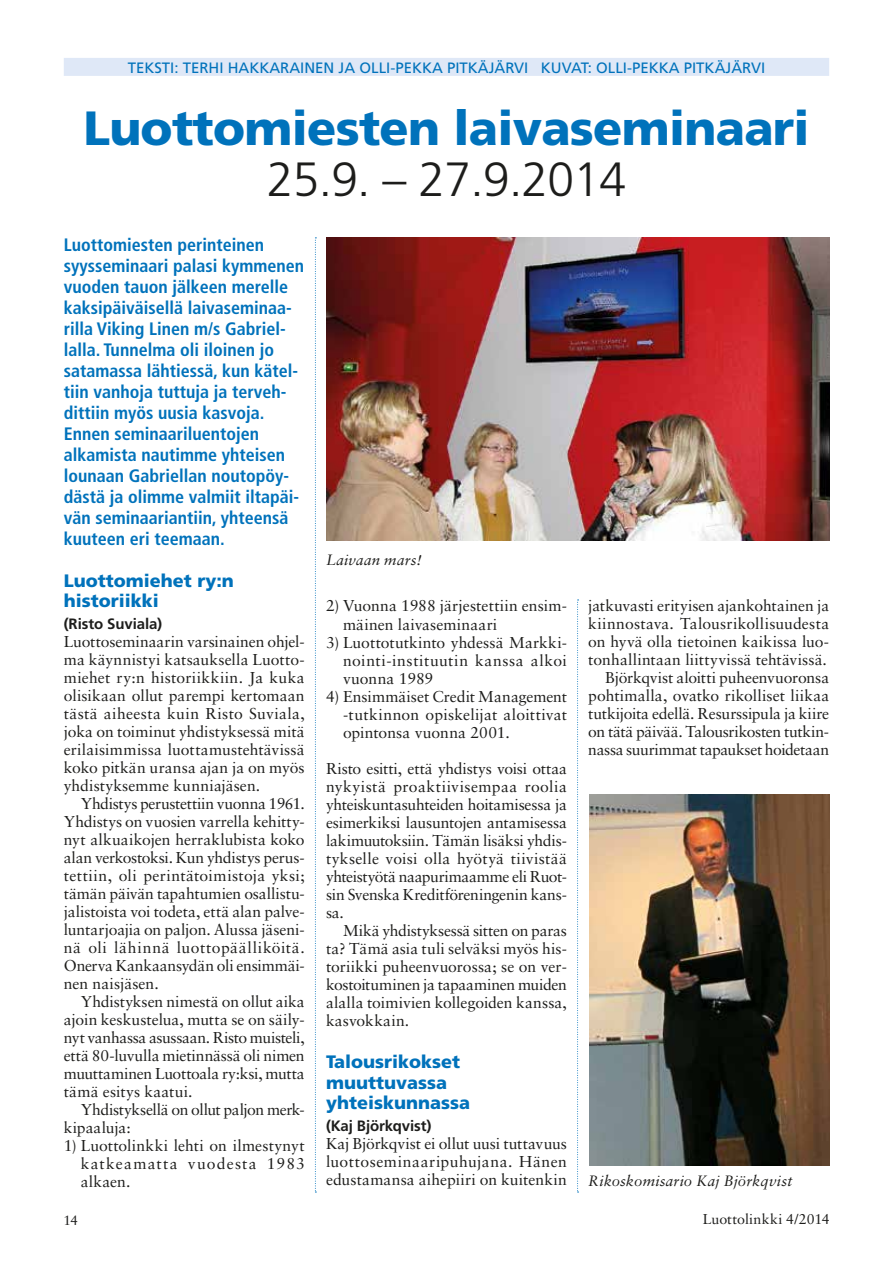
<style>
.page{position:relative;width:893px;height:1263px;background:#fff}
.page>*{position:absolute;margin:0;border:0;box-sizing:border-box;transform-origin:0 0}
.t1{font:900 48px "Frutiger LT Std";letter-spacing:-.015em;color:#0072bb}
.t2{font:300 48px "Frutiger LT Std";letter-spacing:-.015em;color:#1d1d1b}
.t3{font:700 condensed 18px/21px "Frutiger LT Std";color:#0072bb}
.t4{font:900 18px/20.2px "Frutiger LT Std";color:#0072bb}
.t5{font:15.75px/18px "Sabon LT Std";color:#1d1d1b;text-align:justify}
.t6{font:15.75px/18px "Sabon LT Std";letter-spacing:-.02em;color:#1d1d1b}
.t7{font:15px "Frutiger LT Std";color:#0072bb}
.t8{font:italic 15px "Sabon LT Std";letter-spacing:.01em;color:#1d1d1b}
.t9{font:700 15px "Frutiger LT Std";letter-spacing:-.005em;color:#1d1d1b}
.t10{font:14.25px "Sabon LT Std";letter-spacing:.005em;color:#1d1d1b}
.t11{font:13.5px "Sabon LT Std";color:#1d1d1b}
</style>
<div class="page">
<svg style="left:315px;top:237px;width:1px;height:956px"></svg>
<svg style="left:577px;top:600px;width:2px;height:593px"></svg>
<img style="left:326px;top:237px;width:503px;height:304px">
<div style="left:64px;top:58px;width:765px;height:18px;background:#dfe8f7"></div>
<img style="left:589px;top:795px;width:240px;height:371px">
<p class="t7" style="left:128px;top:59px;width:639px">TEKSTI: TERHI HAKKARAINEN JA OLLI-PEKKA PITKÄJÄRVI KUVAT: OLLI-PEKKA PITKÄJÄRVI</p>
<h1 class="t1" style="left:83px;top:99px;width:728px">Luottomiesten laivaseminaari</h1>
<h1 class="t2" style="left:267px;top:152px;width:361px">25.9. – 27.9.2014</h1>
<p class="t3" style="left:64px;top:234px;width:242px">Luottomiesten perinteinen syysseminaari palasi kymmenen vuoden tauon jälkeen merelle kaksipäiväisellä laivaseminaa&shy;rilla Viking Linen m/s Gabriel&shy;lalla. Tunnelma oli iloinen jo satamassa lähtiessä, kun kätel&shy;tiin vanhoja tuttuja ja terveh&shy;dittiin myös uusia kasvoja.<br>Ennen seminaariluentojen alkamista nautimme yhteisen lounaan Gabriellan noutopöy&shy;dästä ja olimme valmiit iltapäi&shy;vän seminaariantiin, yhteensä kuuteen eri teemaan.</p>
<p class="t4" style="left:64px;top:571px;width:172px">Luottomiehet ry:n historiikki</p>
<p class="t9" style="left:64px;top:615px;width:100px">(Risto Suviala)</p>
<p class="t5" style="left:64px;top:632px;width:242px">Luottoseminaarin varsinainen ohjel&shy;ma käynnistyi katsauksella Luotto&shy;miehet ry:n historiikkiin. Ja kuka olisikaan ollut parempi kertomaan tästä aiheesta kuin Risto Suviala, joka on toiminut yhdistyksessä mitä erilaisimmissa luottamustehtävissä koko pitkän uransa ajan ja on myös yhdistyksemme kunniajäsen.</p>
<p class="t5" style="left:64px;top:794px;width:242px;text-indent:17px">Yhdistys perustettiin vuonna 1961.<br>Yhdistys on vuosien varrella kehitty&shy;nyt alkuaikojen herraklubista koko alan verkostoksi. Kun yhdistys perus&shy;tettiin, oli perintätoimistoja yksi; tämän päivän tapahtumien osallistu&shy;jalistoista voi todeta, että alan palve&shy;luntarjoajia on paljon. Alussa jäseni&shy;nä oli lähinnä luottopäälliköitä.<br>Onerva Kankaansydän oli ensimmäi&shy;nen naisjäsen.</p>
<p class="t5" style="left:64px;top:992px;width:242px;text-indent:17px">Yhdistyksen nimestä on ollut aika ajoin keskustelua, mutta se on säily&shy;nyt vanhassa asussaan. Risto muisteli, että 80-luvulla mietinnässä oli nimen muuttaminen Luottoala ry:ksi, mutta tämä esitys kaatui.</p>
<p class="t6" style="left:64px;top:1100px;width:242px;text-indent:17px">Yhdistyksellä on ollut paljon merk&shy;kipaaluja:</p>
<p class="t5" style="left:81px;top:1136px;width:225px;text-indent:-17px">1) Luottolinkki lehti on ilmestynyt katkeamatta vuodesta 1983 alkaen.</p>
<p class="t8" style="left:326px;top:551px;width:97px">Laivaan mars!</p>
<p class="t5" style="left:343px;top:597px;width:225px;text-indent:-17px">2) Vuonna 1988 järjestettiin ensim&shy;mäinen laivaseminaari</p>
<p class="t5" style="left:343px;top:633px;width:225px;text-indent:-17px">3) Luottotutkinto yhdessä Markki&shy;nointi-instituutin kanssa alkoi vuonna 1989</p>
<p class="t5" style="left:343px;top:687px;width:225px;text-indent:-17px">4) Ensimmäiset Credit Management -tutkinnon opiskelijat aloittivat opintonsa vuonna 2001.</p>
<p class="t5" style="left:326px;top:759px;width:242px">Risto esitti, että yhdistys voisi ottaa nykyistä proaktiivisempaa roolia yhteiskuntasuhteiden hoitamisessa ja esimerkiksi lausuntojen antamisessa lakimuutoksiin. Tämän lisäksi yhdis&shy;tykselle voisi olla hyötyä tiivistää yhteistyötä naapurimaamme eli Ruot&shy;sin Svenska Kreditföreningenin kans&shy;sa.</p>
<p class="t5" style="left:326px;top:921px;width:242px;text-indent:17px">Mikä yhdistyksessä sitten on paras ta? Tämä asia tuli selväksi myös his&shy;toriikki puheenvuorossa; se on ver&shy;kostoituminen ja tapaaminen muiden alalla toimivien kollegoiden kanssa, kasvokkain.</p>
<p class="t4" style="left:326px;top:1052px;width:146px">Talousrikokset muuttuvassa yhteiskunnassa</p>
<p class="t9" style="left:326px;top:1117px;width:107px">(Kaj Björkqvist)</p>
<p class="t5" style="left:326px;top:1134px;width:242px">Kaj Björkqvist ei ollut uusi tuttavuus luottoseminaaripuhujana. Hänen edustamansa aihepiiri on kuitenkin</p>
<p class="t5" style="left:588px;top:596px;width:242px;text-align:right">jatkuvasti erityisen ajankohtainen ja kiinnostava. Talousrikollisuudesta on hyvä olla tietoinen kaikissa luo&shy;tonhallintaan liittyvissä tehtävissä.<br>Björkqvist aloitti puheenvuoronsa pohtimalla, ovatko rikolliset liikaa tutkijoita edellä. Resurssipula ja kiire on tätä päivää. Talousrikosten tutkin&shy;nassa suurimmat tapaukset hoidetaan</p>
<p class="t8" style="left:588px;top:1172px;width:206px">Rikoskomisario Kaj Björkqvist</p>
<p class="t11" style="left:64px;top:1212px;width:16px">14</p>
<p class="t10" style="left:703px;top:1211px;width:128px">Luottolinkki 4/2014</p>
</div>
